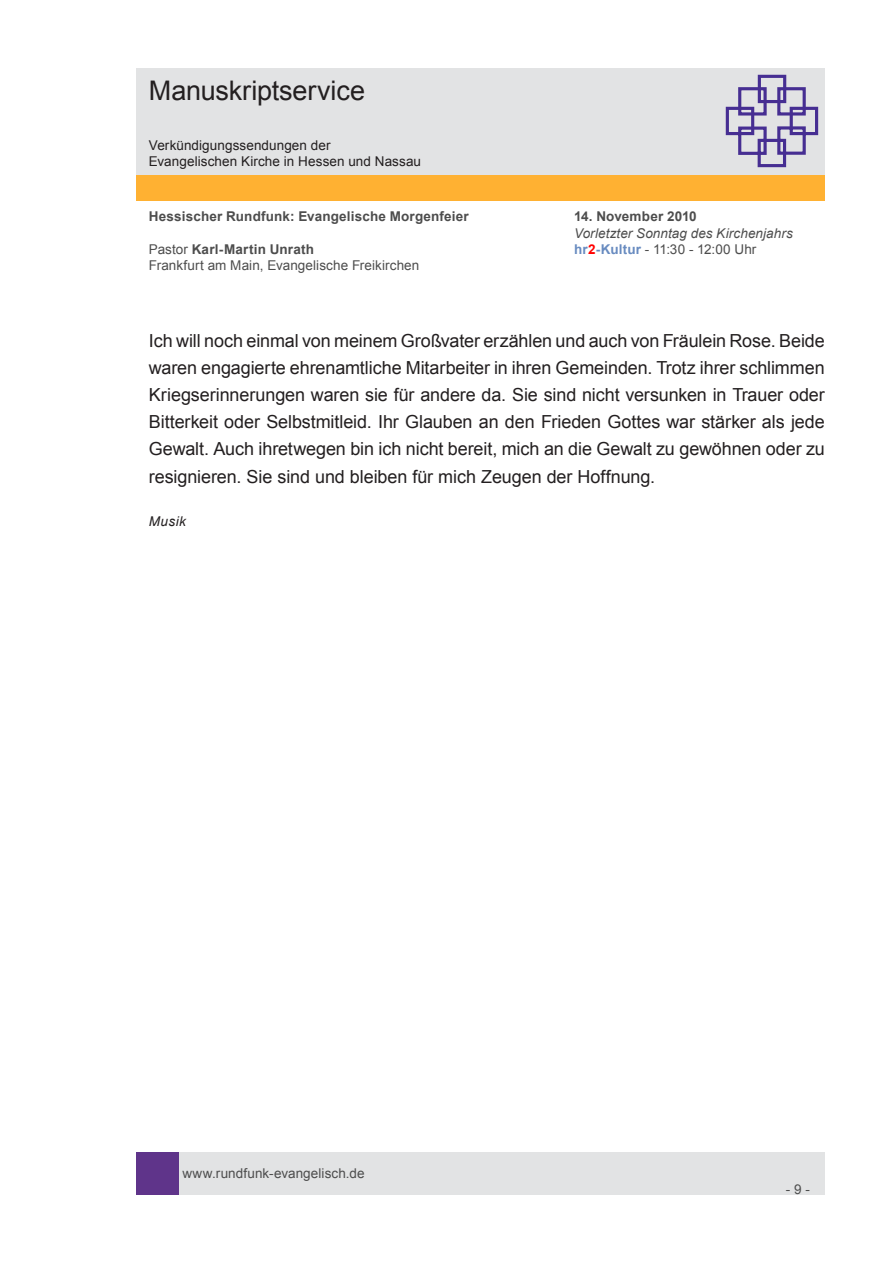
<style>
.page{position:relative;width:893px;height:1263px;background:#fff}
.page>*{position:absolute;margin:0;border:0;box-sizing:border-box;transform-origin:0 0}
.t1{font:27px "Arial";letter-spacing:-.005em;color:#231f20}
.t2{font:18px/27.2px "Arial";letter-spacing:-.005em;color:#231f20;text-align:justify}
.t3{font:13.5px "Arial";letter-spacing:.005em;color:#4d4d4d}
.t4{font:700 13.5px "Arial";letter-spacing:.015em;color:#4d4d4d}
.t5{font:13.5px/16.2px "Arial";letter-spacing:.005em;color:#231f20}
.t6{font:italic 13.5px "Arial";letter-spacing:.005em;color:#4d4d4d}
.t7{font:italic 13.5px "Arial";letter-spacing:.035em;color:#231f20}
.s1{font-weight:400}
.s2{font-weight:700;color:#688bc0}
.s3{font-weight:700;color:#f00}
</style>
<div class="page">
<div style="left:179px;top:1152px;width:646px;height:43px;background:#e2e3e4"></div>
<div style="left:136px;top:1152px;width:43px;height:43px;background:#5f348a"></div>
<div style="left:136px;top:175px;width:689px;height:26px;background:#ffb132"></div>
<div style="left:136px;top:68px;width:689px;height:106px;background:#e2e3e4"></div>
<svg style="left:725px;top:74px;width:94px;height:94px"></svg>
<h1 class="t1" style="left:149px;top:73px;width:218px">Manuskriptservice</h1>
<p class="t5" style="left:149px;top:137px;width:274px">Verkündigungssendungen der<br>Evangelischen Kirche in Hessen und Nassau</p>
<p class="t4" style="left:149px;top:208px;width:322px">Hessischer Rundfunk: Evangelische Morgenfeier</p>
<p class="t4" style="left:574px;top:208px;width:124px">14. November 2010</p>
<p class="t6" style="left:574px;top:224px;width:220px">Vorletzter Sonntag des Kirchenjahrs</p>
<p class="t4" style="left:149px;top:240px;width:167px"><span class="s1">Pastor</span> Karl-Martin Unrath</p>
<p class="t3" style="left:574px;top:240px;width:184px"><span class="s2">hr</span><span class="s3">2</span><span class="s2">-Kultur</span> - 11:30 - 12:00 Uhr</p>
<p class="t3" style="left:149px;top:256px;width:272px">Frankfurt am Main, Evangelische Freikirchen</p>
<p class="t2" style="left:149px;top:327px;width:677px">Ich will noch einmal von meinem Großvater erzählen und auch von Fräulein Rose. Beide waren engagierte ehrenamtliche Mitarbeiter in ihren Gemeinden. Trotz ihrer schlimmen Kriegserinnerungen waren sie für andere da. Sie sind nicht versunken in Trauer oder Bitterkeit oder Selbstmitleid. Ihr Glauben an den Frieden Gottes war stärker als jede Gewalt. Auch ihretwegen bin ich nicht bereit, mich an die Gewalt zu gewöhnen oder zu resignieren. Sie sind und bleiben für mich Zeugen der Hoffnung.</p>
<p class="t7" style="left:149px;top:512px;width:39px">Musik</p>
<p class="t3" style="left:182px;top:1164px;width:184px">www.rundfunk-evangelisch.de</p>
<p class="t3" style="left:786px;top:1180px;width:26px">- 9 -</p>
</div>
